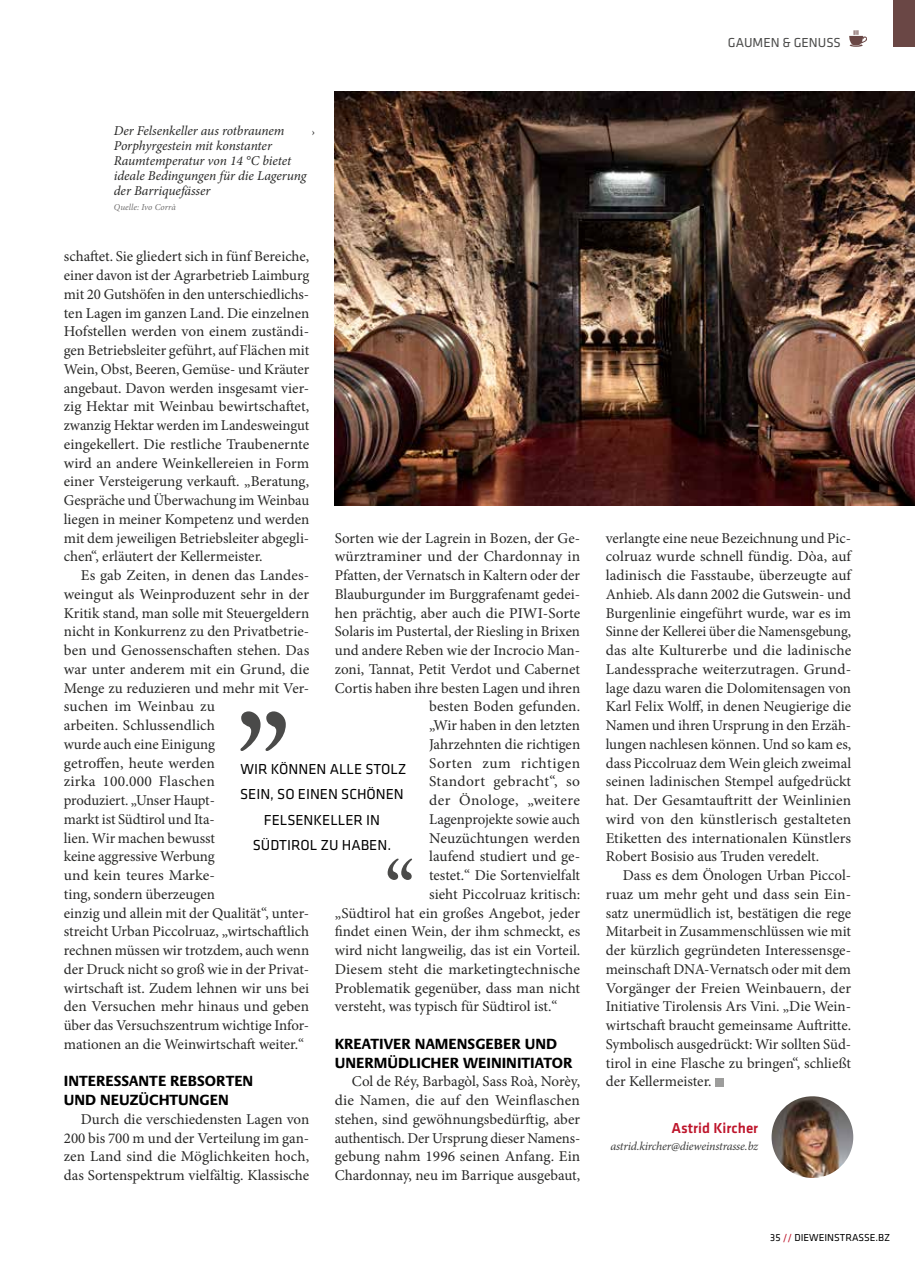
<style>
.page{position:relative;width:915px;height:1263px;background:#fff}
.page>*{position:absolute;margin:0;border:0;box-sizing:border-box;transform-origin:0 0}
.t1{font:15px/18.8px "Minion Pro";color:#282827;text-align:justify}
.t2{font:700 15px/18.8px "Praxis Com";color:#000}
.t3{font:15px/25.5px "Klavika";color:#000;text-align:center}
.t4{font:15px "Minion Pro";letter-spacing:.02em;color:#282827}
.t5{font:15px "Minion Pro";letter-spacing:.025em;color:#282827}
.t6{font:15px "Minion Pro";letter-spacing:.03em;color:#282827}
.t7{font:500 15px "Klavika";color:#be152b}
.t8{font:italic 13.5px/15px "Minion Pro";letter-spacing:-.01em;color:#282827}
.t9{font:13.5px "Klavika";color:#4a4a49}
.t10{font:italic 12px "Minion Pro";letter-spacing:-.02em;color:#3c3c3b}
.t11{font:10.5px "Klavika";color:#000}
.t12{font:italic 9px "Minion Pro";letter-spacing:.005em;color:#706f6f}
.s1{color:#be152b}
</style>
<div class="page">
<div style="left:715px;top:1078px;width:8px;height:8px;background:#9d9d9c"></div>
<img style="left:771px;top:1096px;width:82px;height:82px;border-radius:41px">
<div style="left:893px;top:0;width:21px;height:47px;background:#6a4745"></div>
<svg style="left:849px;top:30px;width:18px;height:17px"></svg>
<img style="left:334px;top:91px;width:580px;height:414px">
<svg style="left:240px;top:711px;width:46px;height:40px"></svg>
<svg style="left:387px;top:858px;width:25px;height:22px"></svg>
<p class="t9" style="left:727px;top:35px;width:114px">GAUMEN &amp; GENUSS</p>
<p class="t8" style="left:114px;top:123px;width:194px">Der Felsenkeller aus rotbraunem<br>Porphyrgestein mit konstanter<br>Raumtemperatur von 14 °C bietet ideale Bedingungen für die Lagerung der Barriquefässer</p>
<p class="t12" style="left:114px;top:201px;width:63px">Quelle: Ivo Corrà</p>
<p class="t1" style="left:64px;top:247px;width:247px">schaftet. Sie gliedert sich in fünf Bereiche, einer davon ist der Agrarbetrieb Laimburg mit 20 Gutshöfen in den unterschiedlichs&shy;ten Lagen im ganzen Land. Die einzelnen Hofstellen werden von einem zuständi&shy;gen Betriebsleiter geführt, auf Flächen mit Wein, Obst, Beeren, Gemüse- und Kräuter angebaut. Davon werden insgesamt vier&shy;zig Hektar mit Weinbau bewirtschaftet, zwanzig Hektar werden im Landesweingut eingekellert. Die restliche Traubenernte wird an andere Weinkellereien in Form einer Versteigerung verkauft. „Beratung, Gespräche und Überwachung im Weinbau liegen in meiner Kompetenz und werden mit dem jeweiligen Betriebsleiter abgegli&shy;chen“, erläutert der Kellermeister.</p>
<p class="t1" style="left:64px;top:566px;width:247px;text-align:left;text-indent:17px">Es gab Zeiten, in denen das Landes&shy;weingut als Weinproduzent sehr in der Kritik stand, man solle mit Steuergeldern nicht in Konkurrenz zu den Privatbetrie&shy;ben und Genossenschaften stehen. Das war unter anderem mit ein Grund, die Menge zu reduzieren und mehr mit Ver&shy;suchen im Weinbau zu<br>arbeiten. Schlussendlich<br>wurde auch eine Einigung<br>getroffen, heute werden<br>zirka 100.000 Flaschen<br>produziert. „Unser Haupt-<br>markt ist Südtirol und Ita-<br>lien. Wir machen bewusst<br>keine aggressive Werbung<br>und kein teures Marke-<br>ting, sondern überzeugen<br>einzig und allein mit der Qualität“, unter&shy;streicht Urban Piccolruaz, „wirtschaftlich rechnen müssen wir trotzdem, auch wenn der Druck nicht so groß wie in der Privat&shy;wirtschaft ist. Zudem lehnen wir uns bei den Versuchen mehr hinaus und geben über das Versuchszentrum wichtige Infor&shy;mationen an die Weinwirtschaft weiter.“</p>
<p class="t2" style="left:64px;top:1072px;width:191px">INTERESSANTE REBSORTEN<br>UND NEUZÜCHTUNGEN</p>
<p class="t1" style="left:64px;top:1110px;width:247px;text-indent:17px">Durch die verschiedensten Lagen von 200 bis 700 m und der Verteilung im gan&shy;zen Land sind die Möglichkeiten hoch, das Sortenspektrum vielfältig. Klassische</p>
<p class="t1" style="left:334px;top:528px;width:247px">Sorten wie der Lagrein in Bozen, der Ge-</p>
<p class="t1" style="left:334px;top:547px;width:247px">würztraminer und der Chardonnay in</p>
<p class="t1" style="left:334px;top:566px;width:247px">Pfatten, der Vernatsch in Kaltern oder der</p>
<p class="t1" style="left:334px;top:585px;width:247px">Blauburgunder im Burggrafenamt gedei-</p>
<p class="t1" style="left:334px;top:603px;width:247px">hen prächtig, aber auch die PIWI-Sorte</p>
<p class="t1" style="left:334px;top:622px;width:247px">Solaris im Pustertal, der Riesling in Brixen</p>
<p class="t1" style="left:334px;top:641px;width:247px">und andere Reben wie der Incrocio Man-</p>
<p class="t1" style="left:334px;top:660px;width:247px">zoni, Tannat, Petit Verdot und Cabernet</p>
<p class="t1" style="left:334px;top:678px;width:247px">Cortis haben ihre besten Lagen und ihren</p>
<p class="t1" style="left:429px;top:697px;width:152px">besten Boden gefunden.</p>
<p class="t1" style="left:429px;top:716px;width:152px">„Wir haben in den letzten</p>
<p class="t1" style="left:429px;top:735px;width:152px">Jahrzehnten die richtigen</p>
<p class="t6" style="left:429px;top:753px;width:152px">Sorten zum richtigen</p>
<p class="t4" style="left:429px;top:771px;width:152px">Standort gebracht“, so</p>
<p class="t5" style="left:429px;top:790px;width:152px">der Önologe, „weitere</p>
<p class="t1" style="left:429px;top:810px;width:152px">Lagenprojekte sowie auch</p>
<p class="t1" style="left:429px;top:828px;width:153px">Neuzüchtungen werden</p>
<p class="t1" style="left:429px;top:847px;width:152px">laufend studiert und ge-</p>
<p class="t1" style="left:429px;top:866px;width:152px">testet.“ Die Sortenvielfalt</p>
<p class="t1" style="left:429px;top:885px;width:152px">sieht Piccolruaz kritisch:</p>
<p class="t1" style="left:334px;top:903px;width:247px">„Südtirol hat ein großes Angebot, jeder</p>
<p class="t1" style="left:334px;top:922px;width:247px">findet einen Wein, der ihm schmeckt, es</p>
<p class="t1" style="left:334px;top:941px;width:247px">wird nicht langweilig, das ist ein Vorteil.</p>
<p class="t1" style="left:334px;top:960px;width:247px">Diesem steht die marketingtechnische</p>
<p class="t1" style="left:334px;top:978px;width:247px">Problematik gegenüber, dass man nicht</p>
<p class="t1" style="left:334px;top:997px;width:224px">versteht, was typisch für Südtirol ist.“</p>
<p class="t2" style="left:334px;top:1034px;width:239px">KREATIVER NAMENSGEBER UND<br>UNERMÜDLICHER WEININITIATOR</p>
<p class="t1" style="left:334px;top:1072px;width:247px;text-indent:17px">Col de Réy, Barbagòl, Sass Roà, Norèy, die Namen, die auf den Weinflaschen stehen, sind gewöhnungsbedürftig, aber authentisch. Der Ursprung dieser Namens&shy;gebung nahm 1996 seinen Anfang. Ein Chardonnay, neu im Barrique ausgebaut,</p>
<p class="t3" style="left:240px;top:756px;width:168px">WIR KÖNNEN ALLE STOLZ<br>SEIN, SO EINEN SCHÖNEN<br>FELSENKELLER IN<br>SÜDTIROL ZU HABEN.</p>
<p class="t1" style="left:605px;top:528px;width:247px">verlangte eine neue Bezeichnung und Pic&shy;colruaz wurde schnell fündig. Dòa, auf ladinisch die Fasstaube, überzeugte auf Anhieb. Als dann 2002 die Gutswein- und Burgenlinie eingeführt wurde, war es im Sinne der Kellerei über die Namensgebung, das alte Kulturerbe und die ladinische Landessprache weiterzutragen. Grund&shy;lage dazu waren die Dolomitensagen von Karl Felix Wolff, in denen Neugierige die Namen und ihren Ursprung in den Erzäh&shy;lungen nachlesen können. Und so kam es, dass Piccolruaz dem Wein gleich zweimal seinen ladinischen Stempel aufgedrückt hat. Der Gesamtauftritt der Weinlinien wird von den künstlerisch gestalteten Etiketten des internationalen Künstlers Robert Bosisio aus Truden veredelt.</p>
<p class="t1" style="left:605px;top:866px;width:247px;text-indent:17px">Dass es dem Önologen Urban Piccol&shy;ruaz um mehr geht und dass sein Ein&shy;satz unermüdlich ist, bestätigen die rege Mitarbeit in Zusammenschlüssen wie mit der kürzlich gegründeten Interessensge&shy;meinschaft DNA-Vernatsch oder mit dem Vorgänger der Freien Weinbauern, der Initiative Tirolensis Ars Vini. „Die Wein&shy;wirtschaft braucht gemeinsame Auftritte.<br>Symbolisch ausgedrückt: Wir sollten Süd&shy;tirol in eine Flasche zu bringen“, schließt der Kellermeister.</p>
<p class="t7" style="left:671px;top:1120px;width:88px">Astrid Kircher</p>
<p class="t10" style="left:610px;top:1138px;width:149px">astrid.kircher@dieweinstrasse.bz</p>
<p class="t11" style="left:770px;top:1232px;width:122px">35 <span class="s1">//</span> DIEWEINSTRASSE.BZ</p>
</div>
